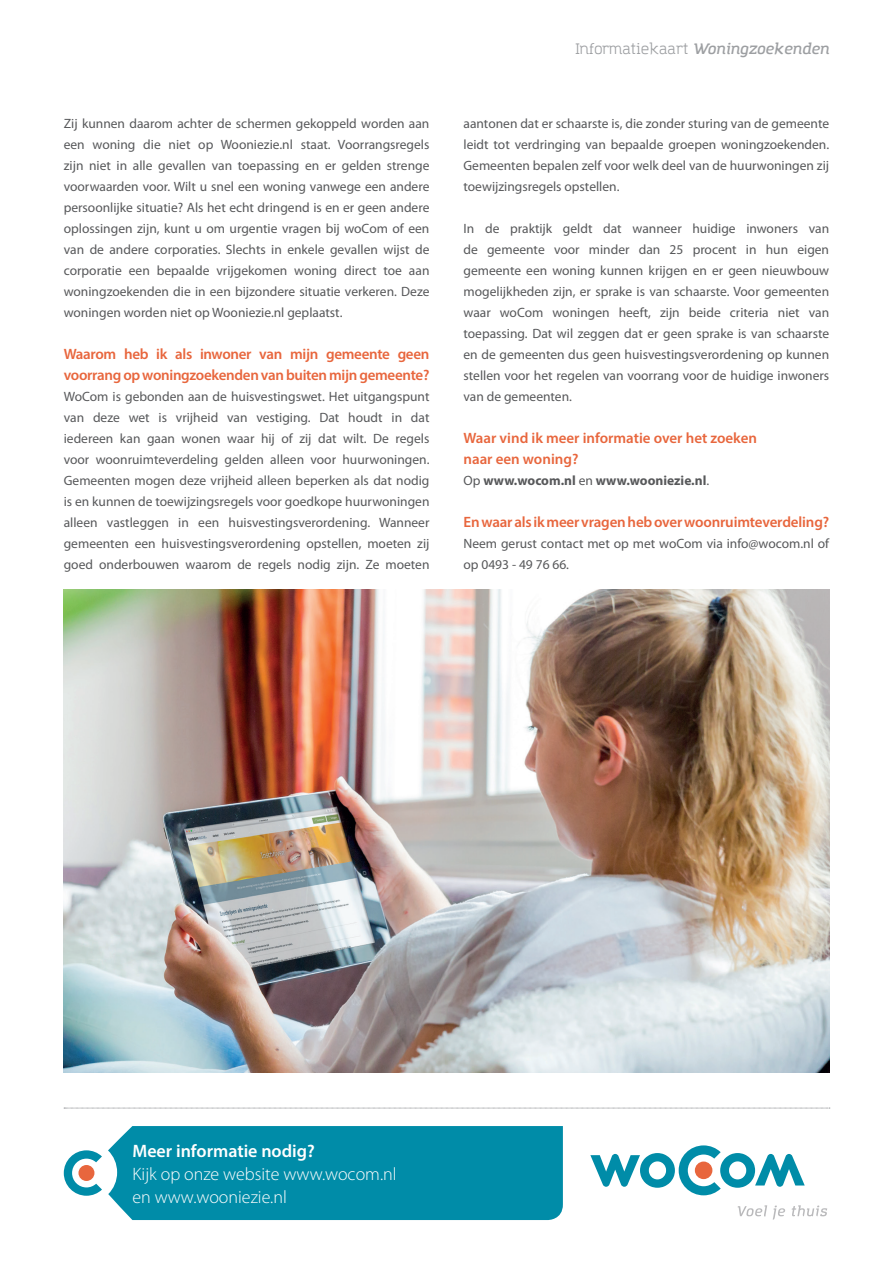
<style>
.page{position:relative;width:893px;height:1263px;background:#fff}
.page>*{position:absolute;margin:0;border:0;box-sizing:border-box;transform-origin:0 0}
.t1{font:300 18px/22.8px "Myriad Pro";color:#fff}
.t2{font:600 18px "Myriad Pro";color:#fff}
.t3{font:600 15px/21px "Myriad Pro";letter-spacing:-.02em;color:#e8663d}
.t4{font:600 15px/21px "Myriad Pro";color:#e8663d}
.t5{font:15px "Amazing Grotesk";color:#9d9fa2}
.t6{font:13.5px/21px "Myriad Pro";color:#57585a;text-align:justify}
.t7{font:700 13.5px "Myriad Pro";color:#57585a}
.s1{font-weight:600;font-style:italic}
.s2{font-weight:400}
</style>
<div class="page">
<svg style="left:64px;top:1108px;width:766px;height:1px"></svg>
<svg style="left:64px;top:1150px;width:38px;height:46px"></svg>
<div style="left:108px;top:1126px;width:455px;height:94px;background:#008ca8"></div>
<svg style="left:590px;top:1145px;width:215px;height:50px"></svg>
<svg style="left:738px;top:1205px;width:89px;height:14px"></svg>
<img style="left:64px;top:590px;width:765px;height:483px">
<p class="t6" style="left:64px;top:112px;width:367px">Zij kunnen daarom achter de schermen gekoppeld worden aan een woning die niet op Wooniezie.nl staat. Voorrangsregels zijn niet in alle gevallen van toepassing en er gelden strenge voorwaarden voor. Wilt u snel een woning vanwege een andere persoonlijke situatie? Als het echt dringend is en er geen andere oplossingen zijn, kunt u om urgentie vragen bij woCom of een van de andere corporaties. Slechts in enkele gevallen wijst de corporatie een bepaalde vrijgekomen woning direct toe aan woningzoekenden die in een bijzondere situatie verkeren. Deze woningen worden niet op Wooniezie.nl geplaatst.</p>
<p class="t3" style="left:64px;top:343px;width:367px">Waarom heb ik als inwoner van mijn gemeente geen voorrang op woningzoekenden van buiten mijn gemeente?</p>
<p class="t6" style="left:64px;top:385px;width:367px">WoCom is gebonden aan de huisvestingswet. Het uitgangspunt van deze wet is vrijheid van vestiging. Dat houdt in dat iedereen kan gaan wonen waar hij of zij dat wilt. De regels voor woonruimteverdeling gelden alleen voor huurwoningen.<br>Gemeenten mogen deze vrijheid alleen beperken als dat nodig is en kunnen de toewijzingsregels voor goedkope huurwoningen alleen vastleggen in een huisvestingsverordening. Wanneer gemeenten een huisvestingsverordening opstellen, moeten zij goed onderbouwen waarom de regels nodig zijn. Ze moeten</p>
<p class="t5" style="left:575px;top:40px;width:255px">Informatiekaart <span class="s1">Woningzoekenden</span></p>
<p class="t6" style="left:463px;top:112px;width:367px">aantonen dat er schaarste is, die zonder sturing van de gemeente leidt tot verdringing van bepaalde groepen woningzoekenden.<br>Gemeenten bepalen zelf voor welk deel van de huurwoningen zij toewijzingsregels opstellen.</p>
<p class="t6" style="left:463px;top:217px;width:367px">In de praktijk geldt dat wanneer huidige inwoners van de gemeente voor minder dan 25 procent in hun eigen gemeente een woning kunnen krijgen en er geen nieuwbouw mogelijkheden zijn, er sprake is van schaarste. Voor gemeenten waar woCom woningen heeft, zijn beide criteria niet van toepassing. Dat wil zeggen dat er geen sprake is van schaarste en de gemeenten dus geen huisvestingsverordening op kunnen stellen voor het regelen van voorrang voor de huidige inwoners van de gemeenten.</p>
<p class="t4" style="left:463px;top:427px;width:295px">Waar vind ik meer informatie over het zoeken naar een woning?</p>
<p class="t7" style="left:463px;top:471px;width:247px"><span class="s2">Op</span> www.wocom.nl <span class="s2">en</span> www.wooniezie.nl<span class="s2">.</span></p>
<p class="t3" style="left:463px;top:511px;width:367px">En waar als ik meer vragen heb over woonruimteverdeling?</p>
<p class="t6" style="left:463px;top:532px;width:367px">Neem gerust contact met op met woCom via info@wocom.nl of op 0493 - 49 76 66.</p>
<h1 class="t2" style="left:132px;top:1139px;width:184px">Meer informatie nodig?</h1>
<h1 class="t1" style="left:132px;top:1163px;width:266px">Kijk op onze website www.wocom.nl en www.wooniezie.nl</h1>
</div>
